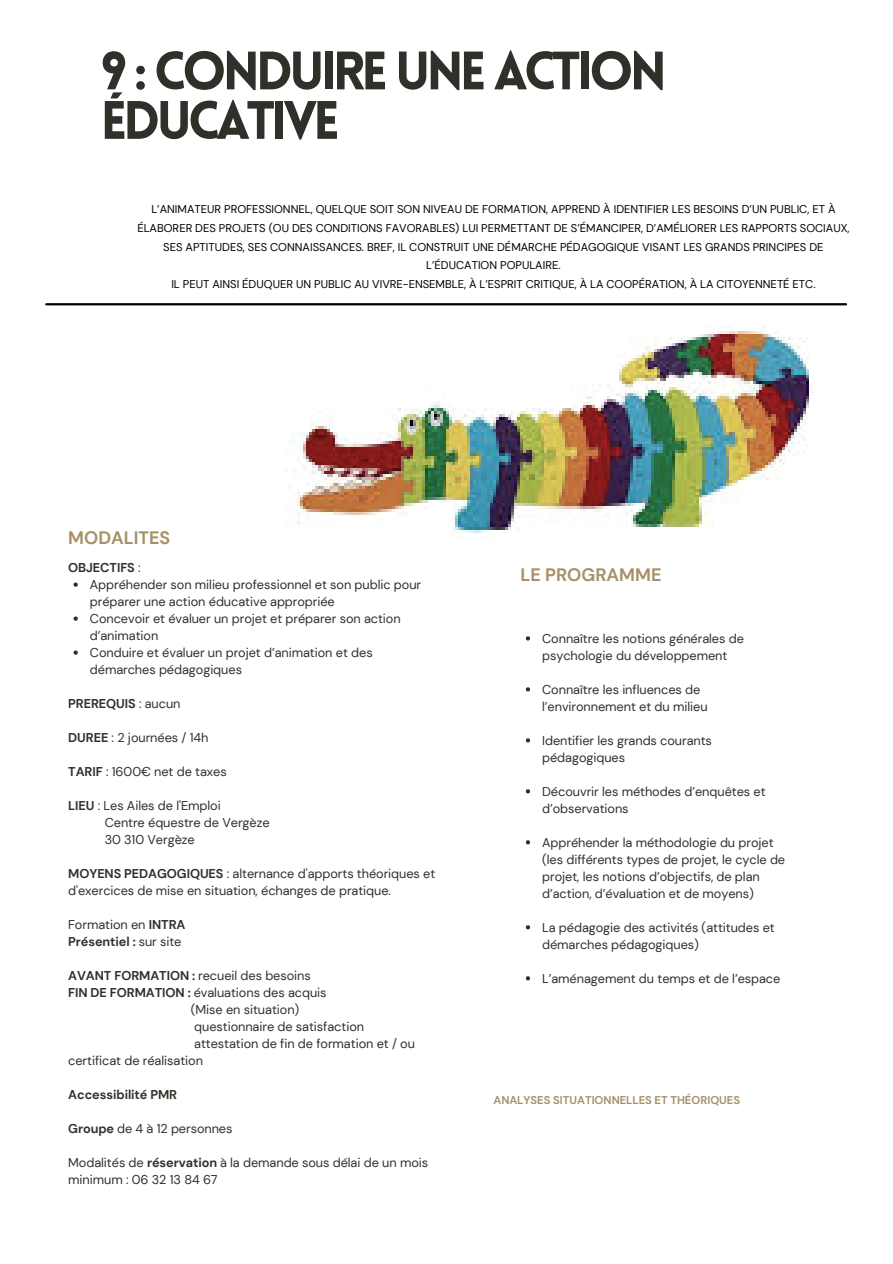
<style>
.page{position:relative;width:893px;height:1264px;background:#fff}
.page>*{position:absolute;margin:0;border:0;box-sizing:border-box;transform-origin:0 0}
.t1{font:900 52.8px/49.5px "Lovelo";letter-spacing:-.075em;color:#2f3029}
.t2{font:700 18px "DM Sans";color:#a79068}
.t3{font:12.75px/17px "DM Sans";letter-spacing:-.005em;color:#2f3029}
.t4{font:700 12.75px "DM Sans";letter-spacing:-.005em;color:#2f3029}
.t5{font:11.25px/18.8px "DM Sans";color:#000;text-align:center}
.t6{font:700 11.25px "DM Sans";color:#a79068}
.s1{font-weight:400}
.s2{font-weight:700}
</style>
<div class="page">
<hr style="left:46px;top:303px;width:800px;height:2px;background:#000">
<img style="left:288px;top:327px;width:521px;height:209px">
<svg style="left:73px;top:582px;width:5px;height:4px"></svg>
<svg style="left:73px;top:616px;width:5px;height:4px"></svg>
<svg style="left:73px;top:650px;width:5px;height:4px"></svg>
<svg style="left:525px;top:636px;width:5px;height:4px"></svg>
<svg style="left:525px;top:687px;width:5px;height:4px"></svg>
<svg style="left:525px;top:738px;width:5px;height:4px"></svg>
<svg style="left:525px;top:789px;width:5px;height:4px"></svg>
<svg style="left:525px;top:840px;width:5px;height:4px"></svg>
<svg style="left:525px;top:925px;width:5px;height:4px"></svg>
<svg style="left:525px;top:976px;width:5px;height:4px"></svg>
<p class="t1" style="left:101px;top:51px;width:568px">9 : CONDUIRE UNE ACTION<br>ÉDUCATIVE</p>
<p class="t5" style="left:137px;top:200px;width:713px">L’ANIMATEUR PROFESSIONNEL, QUELQUE SOIT SON NIVEAU DE FORMATION, APPREND À IDENTIFIER LES BESOINS D’UN PUBLIC, ET À ÉLABORER DES PROJETS (OU DES CONDITIONS FAVORABLES) LUI PERMETTANT DE S’ÉMANCIPER, D’AMÉLIORER LES RAPPORTS SOCIAUX, SES APTITUDES, SES CONNAISSANCES. BREF, IL CONSTRUIT UNE DÉMARCHE PÉDAGOGIQUE VISANT LES GRANDS PRINCIPES DE L’ÉDUCATION POPULAIRE.</p>
<p class="t5" style="left:171px;top:275px;width:645px">IL PEUT AINSI ÉDUQUER UN PUBLIC AU VIVRE-ENSEMBLE, À L’ESPRIT CRITIQUE, À LA COOPÉRATION, À LA CITOYENNETÉ ETC.</p>
<p class="t2" style="left:68px;top:525px;width:103px">MODALITES</p>
<p class="t4" style="left:68px;top:559px;width:74px">OBJECTIFS <span class="s1">:</span></p>
<p class="t3" style="left:90px;top:576px;width:333px">Appréhender son milieu professionnel et son public pour préparer une action éducative appropriée</p>
<p class="t3" style="left:90px;top:610px;width:312px">Concevoir et évaluer un projet et préparer son action d’animation</p>
<p class="t3" style="left:90px;top:644px;width:284px">Conduire et évaluer un projet d’animation et des démarches pédagogiques</p>
<p class="t4" style="left:68px;top:695px;width:114px">PREREQUIS <span class="s1">: aucun</span></p>
<p class="t3" style="left:68px;top:729px;width:142px"><span class="s2">DUREE</span> : 2 journées / 14h</p>
<p class="t3" style="left:68px;top:763px;width:160px"><span class="s2">TARIF</span> : 1600€ net de taxes</p>
<p class="t3" style="left:68px;top:797px;width:154px"><span class="s2">LIEU</span> : Les Ailes de l'Emploi</p>
<p class="t3" style="left:105px;top:814px;width:166px">Centre équestre de Vergèze</p>
<p class="t3" style="left:105px;top:831px;width:92px">30 310 Vergèze</p>
<p class="t3" style="left:68px;top:865px;width:368px"><span class="s2">MOYENS PEDAGOGIQUES</span> : alternance d'apports théoriques et d'exercices de mise en situation, échanges de pratique.</p>
<p class="t3" style="left:68px;top:915px;width:119px">Formation en <span class="s2">INTRA</span></p>
<p class="t4" style="left:68px;top:933px;width:115px">Présentiel : <span class="s1">sur site</span></p>
<p class="t3" style="left:68px;top:966px;width:244px"><span class="s2">AVANT FORMATION :</span> recueil des besoins</p>
<p class="t3" style="left:68px;top:983px;width:260px"><span class="s2">FIN DE FORMATION :</span> évaluations des acquis</p>
<p class="t3" style="left:191px;top:1000px;width:110px">(Mise en situation)</p>
<p class="t3" style="left:194px;top:1017px;width:171px">questionnaire de satisfaction</p>
<p class="t3" style="left:68px;top:1034px;width:348px;text-indent:126px">attestation de fin de formation et / ou certificat de réalisation</p>
<p class="t4" style="left:68px;top:1086px;width:110px">Accessibilité PMR</p>
<p class="t3" style="left:68px;top:1119px;width:166px"><span class="s2">Groupe</span> de 4 à 12 personnes</p>
<p class="t3" style="left:68px;top:1153px;width:361px">Modalités de <span class="s2">réservation</span> à la demande sous délai de un mois minimum : 06 32 13 84 67</p>
<p class="t2" style="left:520px;top:563px;width:142px">LE PROGRAMME</p>
<p class="t3" style="left:542px;top:630px;width:203px">Connaître les notions générales de psychologie du développement</p>
<p class="t3" style="left:542px;top:680px;width:167px">Connaître les influences de l’environnement et du milieu</p>
<p class="t3" style="left:542px;top:731px;width:171px">Identifier les grands courants pédagogiques</p>
<p class="t3" style="left:542px;top:782px;width:225px">Découvrir les méthodes d’enquêtes et d’observations</p>
<p class="t3" style="left:542px;top:833px;width:244px">Appréhender la méthodologie du projet (les différents types de projet, le cycle de projet, les notions d’objectifs, de plan d’action, d’évaluation et de moyens)</p>
<p class="t3" style="left:542px;top:918px;width:234px">La pédagogie des activités (attitudes et démarches pédagogiques)</p>
<p class="t3" style="left:542px;top:969px;width:240px">L’aménagement du temps et de l’espace</p>
<p class="t6" style="left:493px;top:1092px;width:248px">ANALYSES SITUATIONNELLES ET THÉORIQUES</p>
</div>
